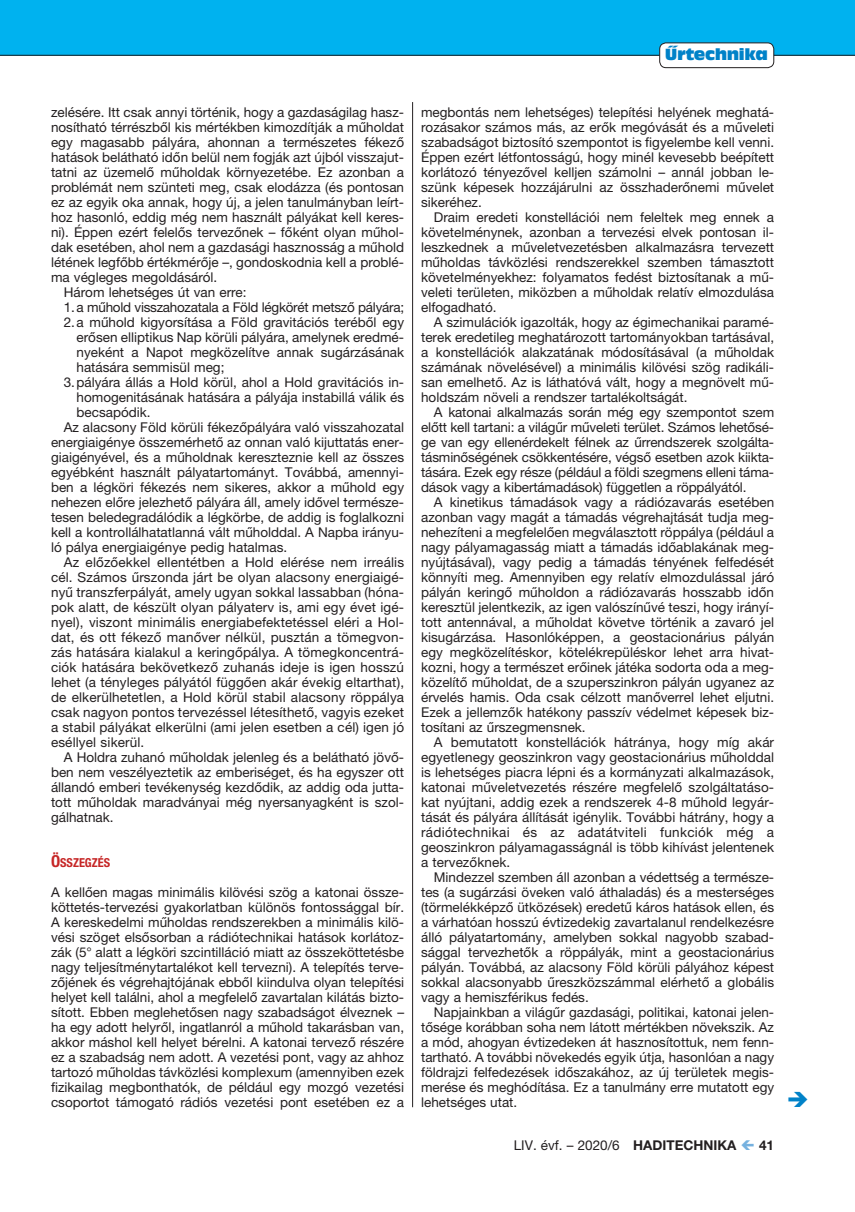
<style>
.page{position:relative;width:855px;height:1212px;background:#fff}
.page>*{position:absolute;margin:0;border:0;box-sizing:border-box;transform-origin:0 0}
.t1{font:15px "Antique Olive Compact";letter-spacing:-.02em;color:#0082c8}
.t2{font:13.5px/15px "Helvetica Neue LT Pro";color:#231f20;text-align:justify}
.t3{font:13.5px "Helvetica Neue LT Pro";letter-spacing:-.02em;color:#231f20}
.t4{font:700 13.5px "Helvetica Neue LT Pro";color:#231f20}
.t5{font:700 condensed 12.3px "Helvetica Neue LT Pro";color:#c62626}
.s1{font-size:16.5px}
.s2{font-weight:700}
</style>
<div class="page">
<div style="left:0;top:0;width:855px;height:55px;background:#00b2ef"></div>
<hr style="left:0;top:55px;width:855px;height:1px;background:#231f20">
<div style="left:659px;top:43px;width:114px;height:25px;background:#fff;border-radius:6px"></div>
<div style="left:659px;top:43px;width:115px;height:25px;border:1px solid #231f20;border-radius:6px"></div>
<hr style="left:412px;top:102px;width:1px;height:1005px;background:#231f20">
<p class="t1" style="left:664px;top:44px;width:105px">Űrtechnika</p>
<p class="t2" style="left:51px;top:105px;width:354px">zelésére. Itt csak annyi történik, hogy a gazdaságilag hasz-</p>
<p class="t2" style="left:51px;top:120px;width:354px">nosítható térrészből kis mértékben kimozdítják a műholdat</p>
<p class="t2" style="left:51px;top:135px;width:354px">egy magasabb pályára, ahonnan a természetes fékező</p>
<p class="t2" style="left:51px;top:150px;width:354px">hatások belátható időn belül nem fogják azt újból visszajut-</p>
<p class="t2" style="left:51px;top:165px;width:354px">tatni az üzemelő műholdak környezetébe. Ez azonban a</p>
<p class="t2" style="left:51px;top:180px;width:354px">problémát nem szünteti meg, csak elodázza (és pontosan</p>
<p class="t2" style="left:51px;top:195px;width:354px">ez az egyik oka annak, hogy új, a jelen tanulmányban leírt-</p>
<p class="t2" style="left:51px;top:210px;width:354px">hoz hasonló, eddig még nem használt pályákat kell keres-</p>
<p class="t2" style="left:51px;top:225px;width:354px">ni). Éppen ezért felelős tervezőnek – főként olyan műhol-</p>
<p class="t2" style="left:51px;top:240px;width:354px">dak esetében, ahol nem a gazdasági hasznosság a műhold</p>
<p class="t2" style="left:51px;top:255px;width:354px">létének legfőbb értékmérője –, gondoskodnia kell a problé-</p>
<p class="t2" style="left:51px;top:270px;width:168px">ma végleges megoldásáról.</p>
<p class="t2" style="left:64px;top:285px;width:184px">Három lehetséges út van erre:</p>
<p class="t3" style="left:64px;top:299px;width:342px">1.a műhold visszahozatala a Föld légkörét metsző pályára;</p>
<p class="t2" style="left:64px;top:315px;width:342px">2.a műhold kigyorsítása a Föld gravitációs teréből egy</p>
<p class="t2" style="left:77px;top:330px;width:329px">erősen elliptikus Nap körüli pályára, amelynek eredmé-</p>
<p class="t2" style="left:77px;top:345px;width:329px">nyeként a Napot megközelítve annak sugárzásának</p>
<p class="t2" style="left:77px;top:360px;width:149px">hatására semmisül meg;</p>
<p class="t2" style="left:64px;top:375px;width:342px">3.pályára állás a Hold körül, ahol a Hold gravitációs in-</p>
<p class="t2" style="left:77px;top:390px;width:329px">homogenitásának hatására a pályája instabillá válik és</p>
<p class="t2" style="left:77px;top:405px;width:76px">becsapódik.</p>
<p class="t2" style="left:64px;top:420px;width:342px">Az alacsony Föld körüli fékezőpályára való visszahozatal</p>
<p class="t2" style="left:51px;top:435px;width:354px">energiaigénye összemérhető az onnan való kijuttatás ener-</p>
<p class="t2" style="left:51px;top:450px;width:354px">giaigényével, és a műholdnak kereszteznie kell az összes</p>
<p class="t2" style="left:51px;top:465px;width:354px">egyébként használt pályatartományt. Továbbá, amennyi-</p>
<p class="t2" style="left:51px;top:480px;width:354px">ben a légköri fékezés nem sikeres, akkor a műhold egy</p>
<p class="t2" style="left:51px;top:495px;width:354px">nehezen előre jelezhető pályára áll, amely idővel természe-</p>
<p class="t2" style="left:51px;top:510px;width:354px">tesen beledegradálódik a légkörbe, de addig is foglalkozni</p>
<p class="t2" style="left:51px;top:525px;width:354px">kell a kontrollálhatatlanná vált műholddal. A Napba irányu-</p>
<p class="t2" style="left:51px;top:540px;width:238px">ló pálya energiaigénye pedig hatalmas.</p>
<p class="t2" style="left:64px;top:555px;width:342px">Az előzőekkel ellentétben a Hold elérése nem irreális</p>
<p class="t2" style="left:51px;top:570px;width:354px">cél. Számos űrszonda járt be olyan alacsony energiaigé-</p>
<p class="t2" style="left:51px;top:585px;width:354px">nyű transzferpályát, amely ugyan sokkal lassabban (hóna-</p>
<p class="t2" style="left:51px;top:600px;width:354px">pok alatt, de készült olyan pályaterv is, ami egy évet igé-</p>
<p class="t2" style="left:51px;top:615px;width:354px">nyel), viszont minimális energiabefektetéssel eléri a Hol-</p>
<p class="t2" style="left:51px;top:630px;width:354px">dat, és ott fékező manőver nélkül, pusztán a tömegvon-</p>
<p class="t2" style="left:51px;top:645px;width:354px">zás hatására kialakul a keringőpálya. A tömegkoncentrá-</p>
<p class="t2" style="left:51px;top:660px;width:354px">ciók hatására bekövetkező zuhanás ideje is igen hosszú</p>
<p class="t2" style="left:51px;top:675px;width:354px">lehet (a tényleges pályától függően akár évekig eltarthat),</p>
<p class="t2" style="left:51px;top:690px;width:354px">de elkerülhetetlen, a Hold körül stabil alacsony röppálya</p>
<p class="t2" style="left:51px;top:705px;width:354px">csak nagyon pontos tervezéssel létesíthető, vagyis ezeket</p>
<p class="t2" style="left:51px;top:720px;width:354px">a stabil pályákat elkerülni (ami jelen esetben a cél) igen jó</p>
<p class="t2" style="left:51px;top:735px;width:95px">eséllyel sikerül.</p>
<p class="t2" style="left:64px;top:750px;width:342px">A Holdra zuhanó műholdak jelenleg és a belátható jövő-</p>
<p class="t2" style="left:51px;top:764px;width:354px">ben nem veszélyeztetik az emberiséget, és ha egyszer ott</p>
<p class="t2" style="left:51px;top:779px;width:354px">állandó emberi tevékenység kezdődik, az addig oda jutta-</p>
<p class="t2" style="left:51px;top:794px;width:354px">tott műholdak maradványai még nyersanyagként is szol-</p>
<p class="t2" style="left:51px;top:809px;width:64px">gálhatnak.</p>
<p class="t5" style="left:51px;top:855px;width:61px"><span class="s1">Ö</span>SSZEGZÉS</p>
<p class="t2" style="left:51px;top:885px;width:354px">A kellően magas minimális kilövési szög a katonai össze&shy;köttetés-tervezési gyakorlatban különös fontossággal bír.<br>A kereskedelmi műholdas rendszerekben a minimális kilö&shy;vési szöget elsősorban a rádiótechnikai hatások korlátoz&shy;zák (5° alatt a légköri szcintilláció miatt az összeköttetésbe nagy teljesítménytartalékot kell tervezni). A telepítés terve&shy;zőjének és végrehajtójának ebből kiindulva olyan telepítési helyet kell találni, ahol a megfelelő zavartalan kilátás bizto&shy;sított. Ebben meglehetősen nagy szabadságot élveznek – ha egy adott helyről, ingatlanról a műhold takarásban van, akkor máshol kell helyet bérelni. A katonai tervező részére ez a szabadság nem adott. A vezetési pont, vagy az ahhoz tartozó műholdas távközlési komplexum (amennyiben ezek fizikailag megbonthatók, de például egy mozgó vezetési csoportot támogató rádiós vezetési pont esetében ez a</p>
<p class="t2" style="left:421px;top:105px;width:354px">megbontás nem lehetséges) telepítési helyének meghatá&shy;rozásakor számos más, az erők megóvását és a műveleti szabadságot biztosító szempontot is figyelembe kell venni.<br>Éppen ezért létfontosságú, hogy minél kevesebb beépített korlátozó tényezővel kelljen számolni – annál jobban le&shy;szünk képesek hozzájárulni az összhaderőnemi művelet sikeréhez.</p>
<p class="t2" style="left:421px;top:210px;width:354px;text-indent:13px">Draim eredeti konstellációi nem feleltek meg ennek a követelménynek, azonban a tervezési elvek pontosan il&shy;leszkednek a műveletvezetésben alkalmazásra tervezett műholdas távközlési rendszerekkel szemben támasztott követelményekhez: folyamatos fedést biztosítanak a mű&shy;veleti területen, miközben a műholdak relatív elmozdulása elfogadható.</p>
<p class="t2" style="left:421px;top:315px;width:354px;text-indent:13px">A szimulációk igazolták, hogy az égimechanikai paramé&shy;terek eredetileg meghatározott tartományokban tartásával, a konstellációk alakzatának módosításával (a műholdak számának növelésével) a minimális kilövési szög radikáli&shy;san emelhető. Az is láthatóvá vált, hogy a megnövelt mű&shy;holdszám növeli a rendszer tartalékoltságát.</p>
<p class="t2" style="left:421px;top:405px;width:354px;text-indent:13px">A katonai alkalmazás során még egy szempontot szem előtt kell tartani: a világűr műveleti terület. Számos lehetősé&shy;ge van egy ellenérdekelt félnek az űrrendszerek szolgálta&shy;tásminőségének csökkentésére, végső esetben azok kiikta&shy;tására. Ezek egy része (például a földi szegmens elleni táma&shy;dások vagy a kibertámadások) független a röppályától.</p>
<p class="t2" style="left:421px;top:495px;width:354px;text-indent:13px">A kinetikus támadások vagy a rádiózavarás esetében azonban vagy magát a támadás végrehajtását tudja meg&shy;nehezíteni a megfelelően megválasztott röppálya (például a nagy pályamagasság miatt a támadás időablakának meg&shy;nyújtásával), vagy pedig a támadás tényének felfedését könnyíti meg. Amennyiben egy relatív elmozdulással járó pályán keringő műholdon a rádiózavarás hosszabb időn keresztül jelentkezik, az igen valószínűvé teszi, hogy irányí&shy;tott antennával, a műholdat követve történik a zavaró jel kisugárzása. Hasonlóképpen, a geostacionárius pályán egy megközelítéskor, kötelékrepüléskor lehet arra hivat&shy;kozni, hogy a természet erőinek játéka sodorta oda a meg&shy;közelítő műholdat, de a szuperszinkron pályán ugyanez az érvelés hamis. Oda csak célzott manőverrel lehet eljutni.<br>Ezek a jellemzők hatékony passzív védelmet képesek biz&shy;tosítani az űrszegmensnek.</p>
<p class="t2" style="left:421px;top:734px;width:354px;text-indent:13px">A bemutatott konstellációk hátránya, hogy míg akár egyetlenegy geoszinkron vagy geostacionárius műholddal is lehetséges piacra lépni és a kormányzati alkalmazások, katonai műveletvezetés részére megfelelő szolgáltatáso&shy;kat nyújtani, addig ezek a rendszerek 4-8 műhold legyár&shy;tását és pályára állítását igénylik. További hátrány, hogy a rádiótechnikai és az adatátviteli funkciók még a geoszinkron pályamagasságnál is több kihívást jelentenek a tervezőknek.</p>
<p class="t2" style="left:421px;top:869px;width:354px;text-indent:13px">Mindezzel szemben áll azonban a védettség a természe&shy;tes (a sugárzási öveken való áthaladás) és a mesterséges (törmelékképző ütközések) eredetű káros hatások ellen, és a várhatóan hosszú évtizedekig zavartalanul rendelkezésre álló pályatartomány, amelyben sokkal nagyobb szabad&shy;sággal tervezhetők a röppályák, mint a geostacionárius pályán. Továbbá, az alacsony Föld körüli pályához képest sokkal alacsonyabb űreszközszámmal elérhető a globális vagy a hemiszférikus fedés.</p>
<p class="t2" style="left:421px;top:1004px;width:354px;text-indent:13px">Napjainkban a világűr gazdasági, politikai, katonai jelen&shy;tősége korábban soha nem látott mértékben növekszik. Az a mód, ahogyan évtizedeken át hasznosítottuk, nem fenn&shy;tartható. A további növekedés egyik útja, hasonlóan a nagy földrajzi felfedezések időszakához, az új területek megis&shy;merése és meghódítása. Ez a tanulmány erre mutatott egy lehetséges utat.</p>
<p class="t2" style="left:514px;top:1137px;width:224px">LIV. évf. – 2020/6 <span class="s2">HADITECHNIKA</span></p>
<p class="t4" style="left:759px;top:1137px;width:17px">41</p>
</div>
